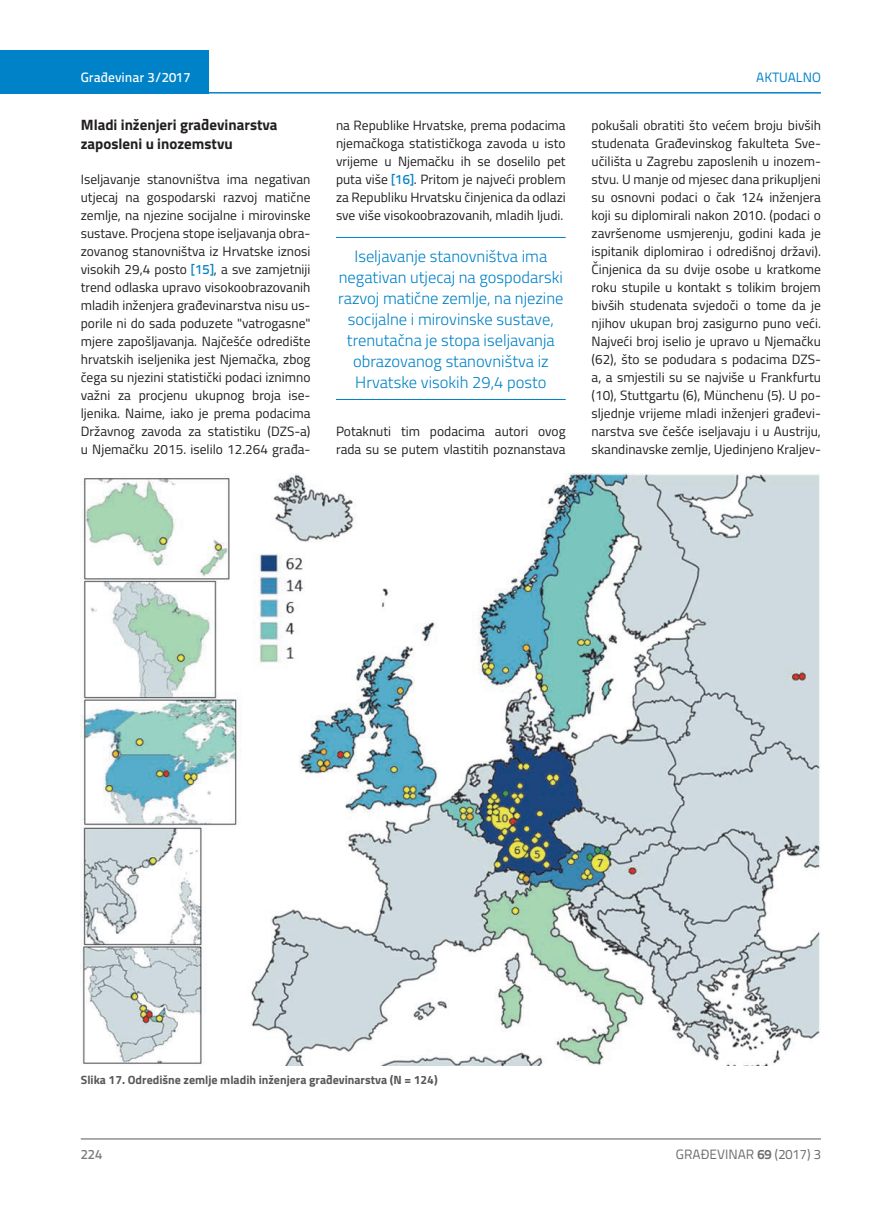
<style>
.page{position:relative;width:872px;height:1212px;background:#fff}
.page>*{position:absolute;margin:0;border:0;box-sizing:border-box;transform-origin:0 0}
.t1{font:300 16.5px/21px "Titillium";color:#0082c8;text-align:center}
.t2{font:700 15px/19.5px "Titillium";color:#231f20}
.t3{font:13.5px/18px "Titillium";color:#231f20;text-align:justify}
.t4{font:13.5px "Titillium Text 22 L";color:#6c6d70}
.t5{font:500 13.5px "Titillium Text 22 L";color:#fff}
.t6{font:13.5px "Titillium Text 22 L";color:#0082c8}
.t7{font:500 13.5px "Titillium Text 22 L";color:#787a7d}
.t8{font:700 12px "Titillium";color:#57585a}
.s1{font-family:"Titillium Text 22 L";font-weight:500;color:#0082c8}
.s2{font-weight:700}
</style>
<div class="page">
<hr style="left:81px;top:1139px;width:740px;height:1px;background:#57585a">
<div style="left:0;top:50px;width:208px;height:44px;background:#0082c8"></div>
<hr style="left:0;top:92px;width:821px;height:2px;background:#0082c8">
<hr style="left:336px;top:237px;width:230px;height:1px;background:#0082c8">
<hr style="left:336px;top:399px;width:230px;height:1px;background:#0082c8">
<img style="left:81px;top:473px;width:740px;height:592px">
<p class="t5" style="left:81px;top:67px;width:111px">Građevinar 3/2017</p>
<p class="t6" style="left:756px;top:68px;width:66px">AKTUALNO</p>
<p class="t2" style="left:81px;top:114px;width:198px">Mladi inženjeri građevinarstva zaposleni u inozemstvu</p>
<p class="t3" style="left:81px;top:169px;width:231px">Iseljavanje stanovništva ima negativan utjecaj na gospodarski razvoj matične zemlje, na njezine socijalne i mirovinske sustave. Procjena stope iseljavanja obra&shy;zovanog stanovništva iz Hrvatske iznosi visokih 29,4 posto <span class="s1">[15]</span>, a sve zamjetniji trend odlaska upravo visokoobrazovanih mladih inženjera građevinarstva nisu us&shy;porile ni do sada poduzete "vatrogasne" mjere zapošljavanja. Najčešće odredište hrvatskih iseljenika jest Njemačka, zbog čega su njezini statistički podaci iznimno važni za procjenu ukupnog broja ise&shy;ljenika. Naime, iako je prema podacima Državnog zavoda za statistiku (DZS-a) u Njemačku 2015. iselilo 12.264 građa-</p>
<p class="t3" style="left:591px;top:115px;width:231px">pokušali obratiti što većem broju bivših studenata Građevinskog fakulteta Sve&shy;učilišta u Zagrebu zaposlenih u inozem&shy;stvu. U manje od mjesec dana prikupljeni su osnovni podaci o čak 124 inženjera koji su diplomirali nakon 2010. (podaci o završenome usmjerenju, godini kada je ispitanik diplomirao i odredišnoj državi).<br>Činjenica da su dvije osobe u kratkome roku stupile u kontakt s tolikim brojem bivših studenata svjedoči o tome da je njihov ukupan broj zasigurno puno veći.<br>Najveći broj iselio je upravo u Njemačku (62), što se podudara s podacima DZS&shy;a, a smjestili su se najviše u Frankfurtu (10), Stuttgartu (6), Münchenu (5). U po&shy;sljednje vrijeme mladi inženjeri građevi&shy;narstva sve češće iseljavaju i u Austriju, skandinavske zemlje, Ujedinjeno Kraljev-</p>
<p class="t3" style="left:336px;top:115px;width:231px">na Republike Hrvatske, prema podacima njemačkoga statističkoga zavoda u isto vrijeme u Njemačku ih se doselilo pet puta više <span class="s1">[16]</span>. Pritom je najveći problem za Republiku Hrvatsku činjenica da odlazi sve više visokoobrazovanih, mladih ljudi.</p>
<p class="t1" style="left:338px;top:245px;width:227px">Iseljavanje stanovništva ima negativan utjecaj na gospodarski razvoj matične zemlje, na njezine socijalne i mirovinske sustave, trenutačna je stopa iseljavanja obrazovanog stanovništva iz<br>Hrvatske visokih 29,4 posto</p>
<p class="t3" style="left:336px;top:421px;width:231px">Potaknuti tim podacima autori ovog rada su se putem vlastitih poznanstava</p>
<p class="t8" style="left:81px;top:1071px;width:358px">Slika 17. Odredišne zemlje mladih inženjera građevinarstva (N = 124)</p>
<p class="t7" style="left:81px;top:1144px;width:23px">224</p>
<p class="t4" style="left:676px;top:1144px;width:146px">GRAĐEVINAR <span class="s2">69</span> (2017) 3</p>
</div>
